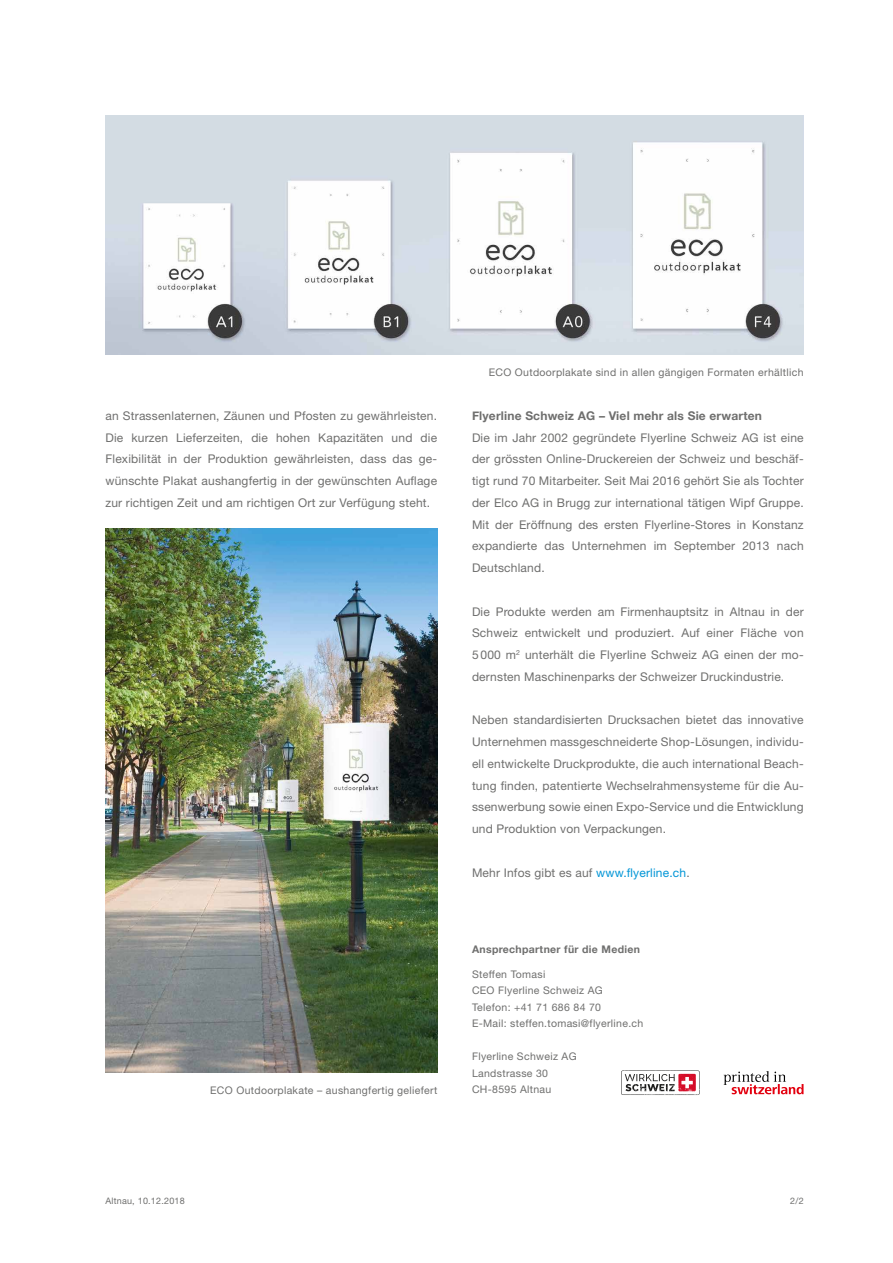
<style>
.page{position:relative;width:893px;height:1263px;background:#fff}
.page>*{position:absolute;margin:0;border:0;box-sizing:border-box;transform-origin:0 0}
.t1{font:12px/21.8px "Helvetica Neue";letter-spacing:.015em;color:#6f6f6e;text-align:justify}
.t2{font:700 12px "Helvetica Neue";letter-spacing:.015em;color:#6f6f6e}
.t3{font:10.5px/16.5px "Helvetica Neue";letter-spacing:.03em;color:#6f6f6e}
.t4{font:700 10.5px "Helvetica Neue";letter-spacing:.03em;color:#6f6f6e}
.t5{font:9px "Helvetica Neue";letter-spacing:.025em;color:#6f6f6e}
.s1{color:#0095d6}
</style>
<div class="page">
<img style="left:105px;top:529px;width:332px;height:543px">
<img style="left:106px;top:115px;width:698px;height:240px">
<svg style="left:723px;top:1071px;width:81px;height:23px"></svg>
<svg style="left:621px;top:1070px;width:79px;height:25px"></svg>
<p class="t1" style="left:105px;top:404px;width:333px">an Strassenlaternen, Zäunen und Pfosten zu gewährleisten.<br>Die kurzen Lieferzeiten, die hohen Kapazitäten und die Flexibilität in der Produktion gewährleisten, dass das ge&shy;wünschte Plakat aushangfertig in der gewünschten Auflage zur richtigen Zeit und am richtigen Ort zur Verfügung steht.</p>
<p class="t3" style="left:210px;top:1082px;width:229px">ECO Outdoorplakate – aushangfertig geliefert</p>
<p class="t3" style="left:489px;top:364px;width:316px">ECO Outdoorplakate sind in allen gängigen Formaten erhältlich</p>
<p class="t2" style="left:472px;top:408px;width:291px">Flyerline Schweiz AG – Viel mehr als Sie erwarten</p>
<p class="t1" style="left:472px;top:426px;width:333px">Die im Jahr 2002 gegründete Flyerline Schweiz AG ist eine der grössten Online-Druckereien der Schweiz und beschäf&shy;tigt rund 70 Mitarbeiter. Seit Mai 2016 gehört Sie als Tochter der Elco AG in Brugg zur international tätigen Wipf Gruppe.<br>Mit der Eröffnung des ersten Flyerline-Stores in Konstanz expandierte das Unternehmen im September 2013 nach Deutschland.</p>
<p class="t1" style="left:472px;top:600px;width:333px">Die Produkte werden am Firmenhauptsitz in Altnau in der Schweiz entwickelt und produziert. Auf einer Fläche von 5 000 m<sup>2</sup> unterhält die Flyerline Schweiz AG einen der mo&shy;dernsten Maschinenparks der Schweizer Druckindustrie.</p>
<p class="t1" style="left:472px;top:709px;width:333px">Neben standardisierten Drucksachen bietet das innovative Unternehmen massgeschneiderte Shop-Lösungen, individu&shy;ell entwickelte Druckprodukte, die auch international Beach&shy;tung finden, patentierte Wechselrahmensysteme für die Au&shy;ssenwerbung sowie einen Expo-Service und die Entwicklung und Produktion von Verpackungen.</p>
<p class="t1" style="left:472px;top:861px;width:219px">Mehr Infos gibt es auf <span class="s1">www.flyerline.ch</span>.</p>
<p class="t4" style="left:472px;top:942px;width:169px">Ansprechpartner für die Medien</p>
<p class="t3" style="left:472px;top:965px;width:173px">Steffen Tomasi<br>CEO Flyerline Schweiz AG<br>Telefon: +41 71 686 84 70<br>E-Mail: steffen.tomasi@flyerline.ch</p>
<p class="t3" style="left:472px;top:1048px;width:106px">Flyerline Schweiz AG<br>Landstrasse 30<br>CH-8595 Altnau</p>
<p class="t5" style="left:105px;top:1195px;width:81px">Altnau, 10.12.2018</p>
<p class="t5" style="left:790px;top:1195px;width:15px">2/2</p>
</div>
